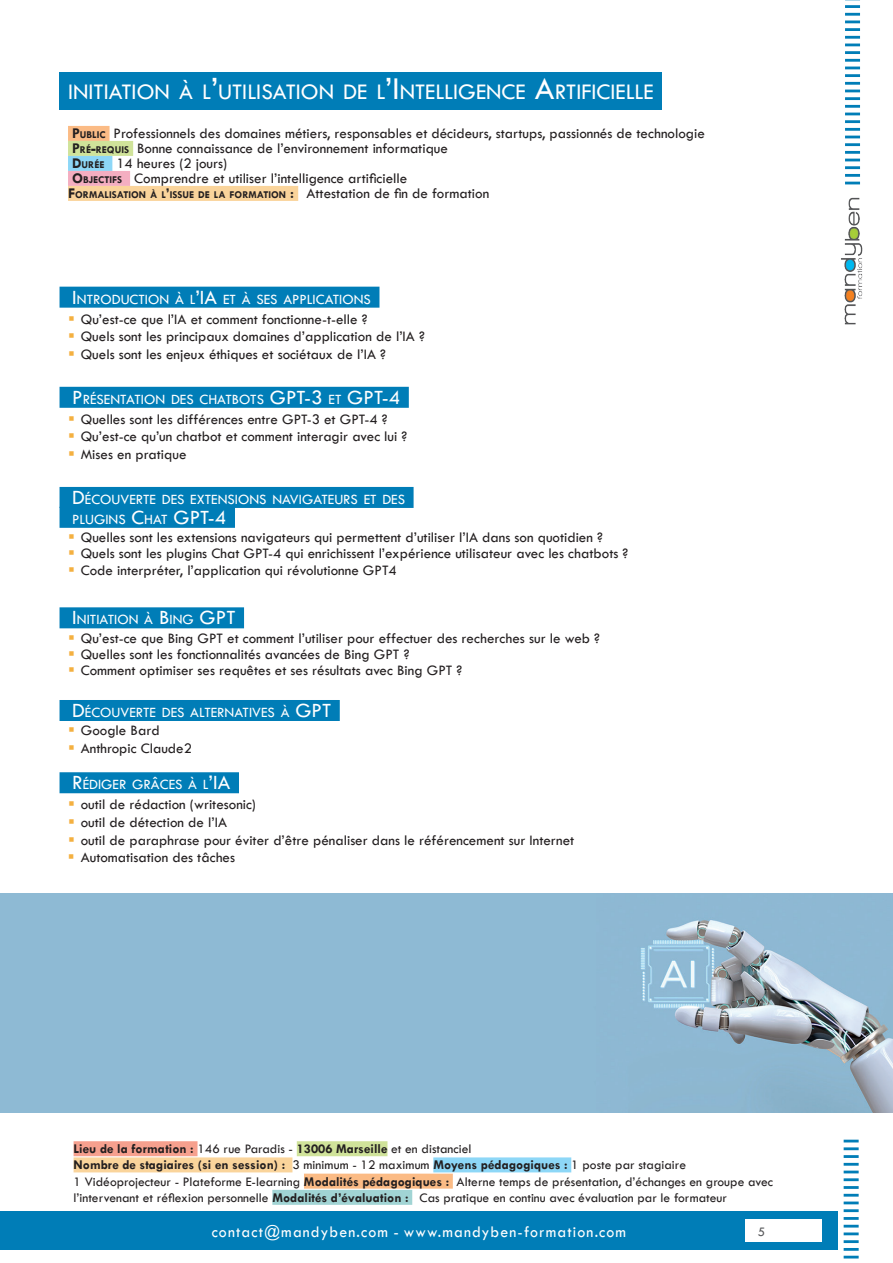
<style>
.page{position:relative;width:893px;height:1263px;background:#fff}
.page>*{position:absolute;margin:0;border:0;box-sizing:border-box;transform-origin:0 0}
.t1{font:23.1px "Tw Cen";color:#fff}
.t2{font:16.5px "Tw Cen";letter-spacing:.07em;color:#fff;scale:.96 1}
.t3{font:15px/17.7px "Tw Cen";color:#231f20}
.t4{font:14.7px/19.8px "Tw Cen";color:#fff}
.t5{font:13.5px/16.2px "Tw Cen";color:#231f20}
.t6{font:13.5px "Tw Cen";color:#57585a}
.t7{font:700 10.5px "Tw Cen";color:#231f20}
.s1{font-size:33px}
.s2{font-weight:700}
.s3{font-weight:700;font-size:10.5px}
.s4{font-size:15px}
.s5{font-weight:400;font-size:15px}
.s6{font-size:21px}
</style>
<div class="page">
<img style="left:841px;top:197px;width:22px;height:128px">
<div style="left:74px;top:1141px;width:124px;height:15px;background:#f6a08e"></div>
<div style="left:297px;top:1141px;width:90px;height:15px;background:#d0e39a"></div>
<div style="left:74px;top:1157px;width:218px;height:15px;background:#fad49b"></div>
<div style="left:433px;top:1157px;width:138px;height:15px;background:#8dd7f7"></div>
<div style="left:304px;top:1173px;width:149px;height:15px;background:#fbbb85"></div>
<div style="left:272px;top:1190px;width:140px;height:15px;background:#a1d4d4"></div>
<div style="left:0;top:1211px;width:838px;height:39px;background:#007db7"></div>
<svg style="left:844px;top:1140px;width:15px;height:2px"></svg>
<hr style="left:844px;top:1147px;width:15px;height:3px;background:#007db7">
<hr style="left:844px;top:1155px;width:15px;height:3px;background:#007db7">
<hr style="left:844px;top:1163px;width:15px;height:3px;background:#007db7">
<hr style="left:844px;top:1170px;width:15px;height:3px;background:#007db7">
<hr style="left:844px;top:1178px;width:15px;height:3px;background:#007db7">
<hr style="left:844px;top:1186px;width:15px;height:3px;background:#007db7">
<svg style="left:844px;top:1194px;width:15px;height:2px"></svg>
<hr style="left:844px;top:1201px;width:15px;height:3px;background:#007db7">
<hr style="left:844px;top:1209px;width:15px;height:3px;background:#007db7">
<hr style="left:844px;top:1217px;width:15px;height:3px;background:#007db7">
<svg style="left:844px;top:1225px;width:15px;height:2px"></svg>
<hr style="left:844px;top:1232px;width:15px;height:3px;background:#007db7">
<hr style="left:844px;top:1240px;width:15px;height:3px;background:#007db7">
<hr style="left:844px;top:1248px;width:15px;height:3px;background:#007db7">
<svg style="left:844px;top:1256px;width:15px;height:3px"></svg>
<svg style="left:845px;top:0;width:15px;height:1px"></svg>
<hr style="left:845px;top:5px;width:15px;height:3px;background:#007db7">
<hr style="left:845px;top:13px;width:15px;height:3px;background:#007db7">
<svg style="left:845px;top:21px;width:15px;height:2px"></svg>
<hr style="left:845px;top:28px;width:15px;height:3px;background:#007db7">
<hr style="left:845px;top:36px;width:15px;height:3px;background:#007db7">
<svg style="left:845px;top:44px;width:15px;height:2px"></svg>
<hr style="left:845px;top:51px;width:15px;height:3px;background:#007db7">
<hr style="left:845px;top:59px;width:15px;height:3px;background:#007db7">
<svg style="left:845px;top:67px;width:15px;height:2px"></svg>
<hr style="left:845px;top:74px;width:15px;height:3px;background:#007db7">
<hr style="left:845px;top:82px;width:15px;height:3px;background:#007db7">
<svg style="left:845px;top:90px;width:15px;height:2px"></svg>
<hr style="left:845px;top:97px;width:15px;height:3px;background:#007db7">
<hr style="left:845px;top:105px;width:15px;height:3px;background:#007db7">
<svg style="left:845px;top:113px;width:15px;height:2px"></svg>
<hr style="left:845px;top:120px;width:15px;height:3px;background:#007db7">
<hr style="left:845px;top:128px;width:15px;height:3px;background:#007db7">
<svg style="left:845px;top:136px;width:15px;height:2px"></svg>
<hr style="left:845px;top:143px;width:15px;height:3px;background:#007db7">
<hr style="left:845px;top:151px;width:15px;height:3px;background:#007db7">
<svg style="left:845px;top:159px;width:15px;height:2px"></svg>
<hr style="left:845px;top:166px;width:15px;height:3px;background:#007db7">
<hr style="left:845px;top:174px;width:15px;height:3px;background:#007db7">
<svg style="left:845px;top:182px;width:15px;height:2px"></svg>
<div style="left:745px;top:1219px;width:77px;height:23px;background:#fff"></div>
<div style="left:60px;top:72px;width:602px;height:38px;background:#007db7"></div>
<div style="left:68px;top:126px;width:42px;height:15px;background:#fbbb85"></div>
<div style="left:68px;top:141px;width:65px;height:15px;background:#d0e39a"></div>
<div style="left:68px;top:156px;width:44px;height:15px;background:#8dd7f7"></div>
<div style="left:68px;top:171px;width:62px;height:15px;background:#f4aec1"></div>
<div style="left:68px;top:186px;width:230px;height:15px;background:#fad49b"></div>
<div style="left:60px;top:287px;width:319px;height:21px;background:#007db7"></div>
<div style="left:60px;top:387px;width:349px;height:21px;background:#007db7"></div>
<div style="left:60px;top:487px;width:354px;height:21px;background:#007db7"></div>
<div style="left:60px;top:507px;width:175px;height:21px;background:#007db7"></div>
<div style="left:60px;top:607px;width:184px;height:21px;background:#007db7"></div>
<div style="left:60px;top:700px;width:280px;height:21px;background:#007db7"></div>
<div style="left:60px;top:772px;width:179px;height:21px;background:#007db7"></div>
<img style="left:0;top:893px;width:893px;height:219px">
<h1 class="t1" style="left:68px;top:78px;width:587px">INITIATION À L<span class="s1">’</span>UTILISATION DE L<span class="s1">’I</span> NTELLIGENCE <span class="s1">A</span>RTIFICIELLE</h1>
<p class="t3" style="left:72px;top:126px;width:634px;line-height:15px"><span class="s2">P</span><span class="s3">UBLIC</span> Professionnels des domaines métiers, responsables et décideurs, startups, passionnés de technologie <span class="s2">P</span><span class="s3">RÉ</span><span class="s2">-</span><span class="s3">REQUIS</span> Bonne connaissance de l’environnement informatique<br><span class="s2">D</span><span class="s3">URÉE</span> 14 heures (2 jours)<br><span class="s2">O</span><span class="s3">BJECTIFS</span> Comprendre et utiliser l’intelligence artificielle</p>
<p class="t7" style="left:68px;top:188px;width:423px"><span class="s4">F</span> ORMALISATION À L<span class="s4">’</span>ISSUE DE LA FORMATION <span class="s4">:</span> <span class="s5">Attestation de fin de formation</span></p>
<p class="t4" style="left:72px;top:289px;width:300px"><span class="s6">I</span> NTRODUCTION À L<span class="s6">’IA</span> ET À SES APPLICATIONS</p>
<p class="t3" style="left:81px;top:310px;width:346px">Qu’est-ce que l’IA et comment fonctionne-t-elle ?<br>Quels sont les principaux domaines d’application de l’IA ?<br>Quels sont les enjeux éthiques et sociétaux de l’IA ?</p>
<p class="t4" style="left:72px;top:389px;width:330px"><span class="s6">P</span> RÉSENTATION DES CHATBOTS <span class="s6">GPT-3</span> ET <span class="s6">GPT-4</span></p>
<p class="t3" style="left:81px;top:410px;width:328px">Quelles sont les différences entre GPT-3 et GPT-4 ?<br>Qu’est-ce qu’un chatbot et comment interagir avec lui ?<br>Mises en pratique</p>
<p class="t4" style="left:72px;top:489px;width:334px"><span class="s6">D</span>ÉCOUVERTE DES EXTENSIONS NAVIGATEURS ET DES<br>PLUGINS <span class="s6">C</span>HAT <span class="s6">GPT-4</span></p>
<p class="t3" style="left:81px;top:529px;width:549px;line-height:16.2px">Quelles sont les extensions navigateurs qui permettent d’utiliser l’IA dans son quotidien ?<br>Quels sont les plugins Chat GPT-4 qui enrichissent l’expérience utilisateur avec les chatbots ?<br>Code interpréter, l’application qui révolutionne GPT4</p>
<p class="t4" style="left:72px;top:610px;width:140px"><span class="s6">I</span> NITIATION À <span class="s6">B</span> ING <span class="s6">GPT</span></p>
<p class="t3" style="left:81px;top:630px;width:521px;line-height:16.2px">Qu’est-ce que Bing GPT et comment l’utiliser pour effectuer des recherches sur le web ?<br>Quelles sont les fonctionnalités avancées de Bing GPT ?<br>Comment optimiser ses requêtes et ses résultats avec Bing GPT ?</p>
<p class="t4" style="left:72px;top:702px;width:236px"><span class="s6">D</span>ÉCOUVERTE DES ALTERNATIVES À <span class="s6">GPT</span></p>
<p class="t3" style="left:81px;top:722px;width:113px">Google Bard<br>Anthropic Claude2</p>
<p class="t4" style="left:72px;top:775px;width:150px"><span class="s6">R</span>ÉDIGER GRÂCES À L<span class="s6">’IA</span></p>
<p class="t3" style="left:81px;top:795px;width:495px">outil de rédaction (writesonic)<br>outil de détection de l’IA<br>outil de paraphrase pour éviter d’être pénaliser dans le référencement sur Internet Automatisation des tâches</p>
<p class="t5" style="left:74px;top:1141px;width:701px"><span class="s2">Lieu de la formation :</span> 146 rue Paradis - <span class="s2">13006 Marseille</span> et en distanciel<br><span class="s2">Nombre de stagiaires (si en session) :</span> 3 minimum - 12 maximum <span class="s2">Moyens pédagogiques :</span> 1 poste par stagiaire<br>1 Vidéoprojecteur - Plateforme E-learning <span class="s2">Modalités pédagogiques :</span> Alterne temps de présentation, d’échanges en groupe avec l’intervenant et réflexion personnelle <span class="s2">Modalités d’évaluation :</span> Cas pratique en continu avec évaluation par le formateur</p>
<p class="t2" style="left:212px;top:1221px;width:433px">contact@mandyben.com - www.mandyben-formation.com</p>
<p class="t6" style="left:758px;top:1223px;width:9px">5</p>
</div>
